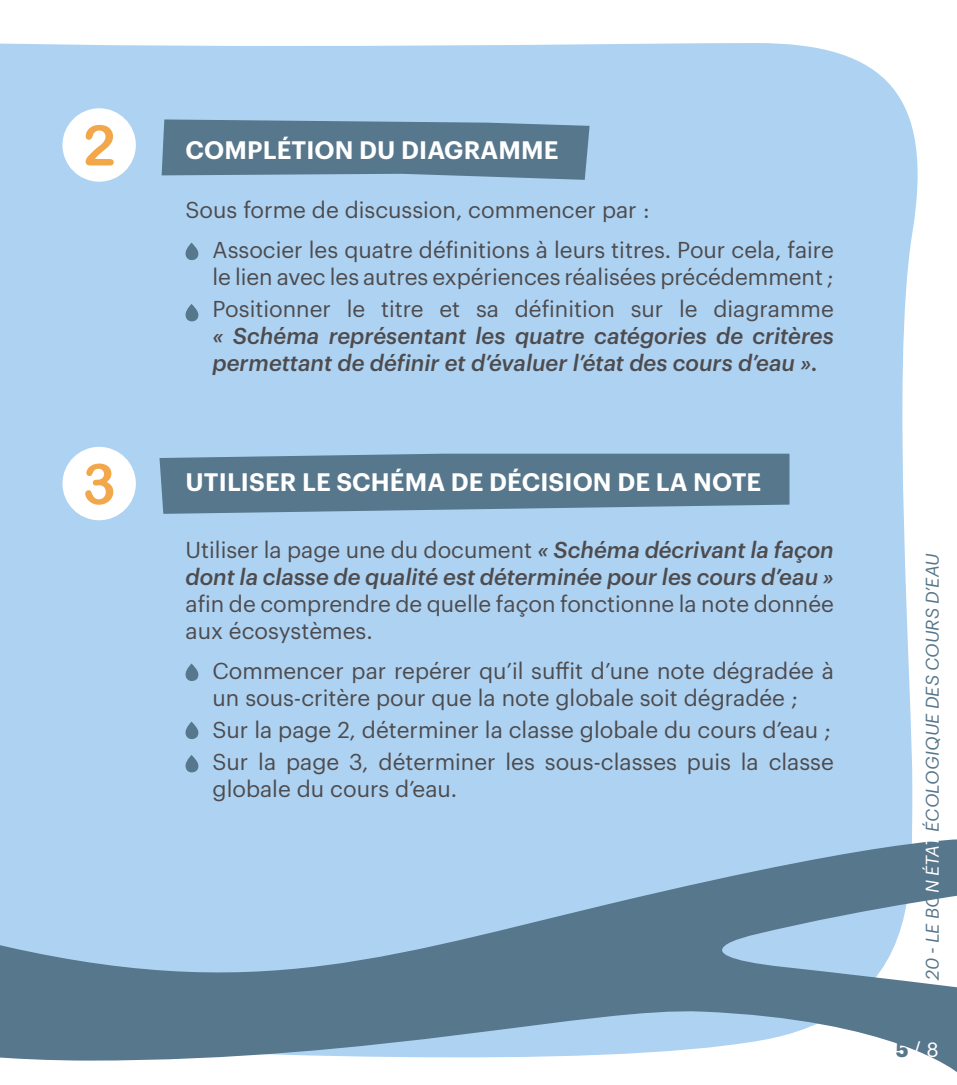
<style>
.page{position:relative;width:957px;height:1085px;background:#fff}
.page>*{position:absolute;margin:0;border:0;box-sizing:border-box;transform-origin:0 0}
.t1{font:56.25px "Arial Rounded MT Bold";color:#f2a74a}
.t2{font:600 24.75px "Graphik";letter-spacing:.005em;color:#fff}
.t3{font:22.5px/27px "Graphik";color:#4d4b4d}
.t4{font:italic 500 22.5px/27px "Graphik";color:#4d4b4d}
.t5{font:20.25px "Graphik";color:#fff}
.t6{font:italic 18px "Graphik";letter-spacing:.005em;color:#57778c}
.s1{font-weight:500;font-style:italic}
.s2{color:#fff}
.s3{font-weight:700;color:#57778c}
</style>
<div class="page">
<div style="left:0;top:43px;width:918px;height:788px;background:#aed2f2"></div>
<div style="left:62px;top:108px;width:74px;height:74px;background:#fff;border-radius:50%"></div>
<div style="left:62px;top:447px;width:74px;height:73px;background:#fff;border-radius:50%"></div>
<svg style="left:0;top:831px;width:957px;height:240px;background:#90afc7"></svg>
<svg style="left:162px;top:119px;width:427px;height:61px;background:#618298"></svg>
<svg style="left:159px;top:453px;width:630px;height:61px;background:#618197"></svg>
<svg style="left:185px;top:242px;width:14px;height:18px"></svg>
<svg style="left:185px;top:304px;width:14px;height:17px"></svg>
<svg style="left:185px;top:663px;width:14px;height:18px"></svg>
<svg style="left:185px;top:721px;width:14px;height:18px"></svg>
<svg style="left:185px;top:754px;width:14px;height:18px"></svg>
<p class="t1" style="left:82px;top:112px;width:35px">2</p>
<p class="t2" style="left:186px;top:131px;width:374px">COMPLÉTION DU DIAGRAMME</p>
<p class="t1" style="left:82px;top:450px;width:35px">3</p>
<p class="t3" style="left:185px;top:194px;width:465px">Sous forme de discussion, commencer par :</p>
<p class="t3" style="left:212px;top:235px;width:623px">Associer les quatre définitions à leurs titres. Pour cela, faire le lien avec les autres expériences réalisées précédemment ;</p>
<p class="t3" style="left:212px;top:293px;width:623px">Positionner le titre et sa définition sur le diagramme</p>
<p class="t4" style="left:212px;top:320px;width:623px">« Schéma représentant les quatre catégories de critères permettant de définir et d’évaluer l’état des cours d’eau ».</p>
<p class="t2" style="left:186px;top:463px;width:577px">UTILISER LE SCHÉMA DE DÉCISION DE LA NOTE</p>
<p class="t3" style="left:185px;top:534px;width:650px;text-align:justify">Utiliser la page une du document <span class="s1">« Schéma décrivant la façon dont la classe de qualité est déterminée pour les cours d’eau » </span>afin de comprendre de quelle façon fonctionne la note donnée aux écosystèmes.</p>
<p class="t3" style="left:212px;top:655px;width:623px">Commencer par repérer qu’il suffit d’une note dégradée à un sous-critère pour que la note globale soit dégradée ;</p>
<p class="t3" style="left:212px;top:714px;width:620px">Sur la page 2, déterminer la classe globale du cours d’eau ;</p>
<p class="t3" style="left:212px;top:745px;width:623px">Sur la page 3, déterminer les sous-classes puis la classe globale du cours d’eau.</p>
<p class="t6" style="left:918px;top:980px;width:428px;rotate:-90deg">20 - LE BO<span class="s2">N ÉTAT</span> ÉCOLOGIQUE DES COURS D’EAU</p>
<p class="t5" style="left:896px;top:1034px;width:44px"><span class="s3">5</span>/ 8</p>
</div>
